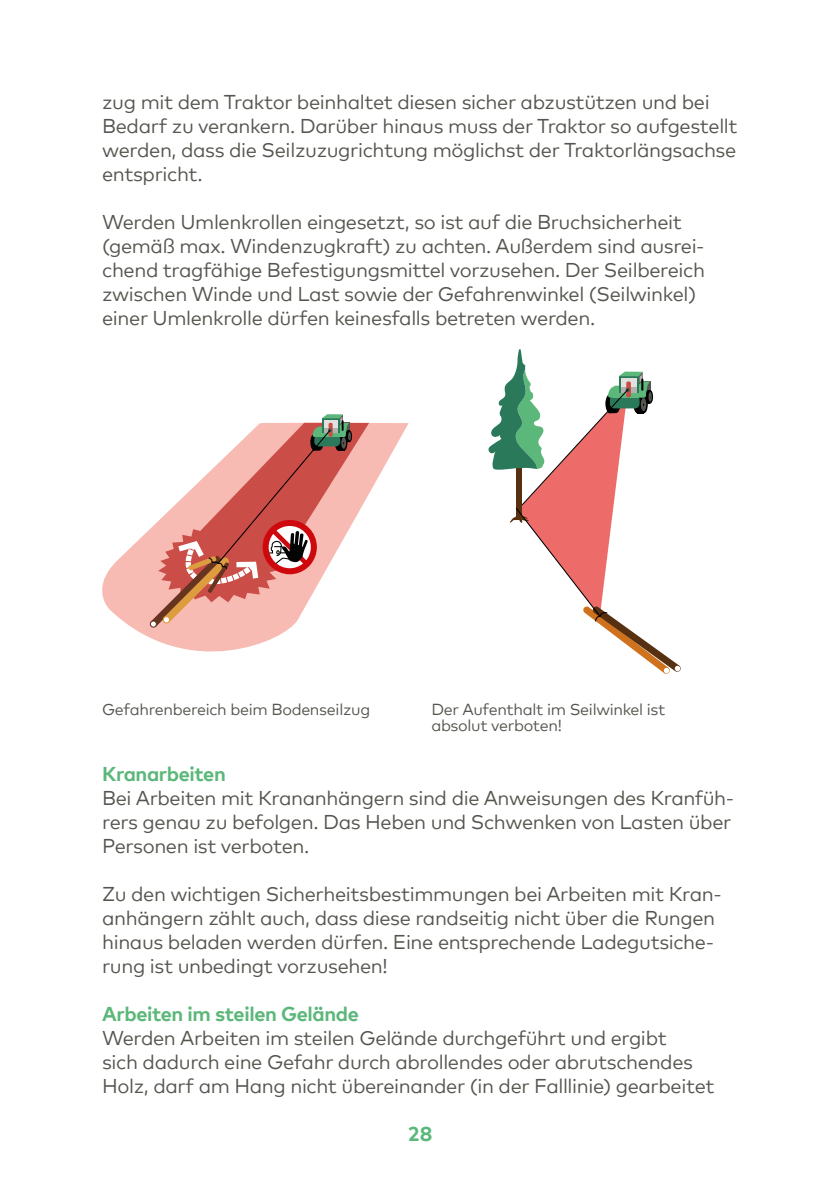
<style>
.page{position:relative;width:840px;height:1191px;background:#fff}
.page>*{position:absolute;margin:0;border:0;box-sizing:border-box;transform-origin:0 0}
.t1{font:20px/24px "Mark Offc Pro";letter-spacing:-.02em;color:#565650}
.t2{font:700 20px "Mark Offc Pro";letter-spacing:-.02em;color:#5cb77a}
.t3{font:16px/16px "Mark Offc Pro";letter-spacing:-.02em;color:#565650}
</style>
<div class="page">
<svg style="left:102px;top:423px;width:306px;height:228px"></svg>
<svg style="left:150px;top:414px;width:219px;height:213px"></svg>
<svg style="left:488px;top:349px;width:192px;height:325px"></svg>
<p class="t1" style="left:102px;top:88px;width:636px">zug mit dem Traktor beinhaltet diesen sicher abzustützen und bei Bedarf zu verankern. Darüber hinaus muss der Traktor so aufgestellt werden, dass die Seilzuzugrichtung möglichst der Traktorlängsachse entspricht.</p>
<p class="t1" style="left:102px;top:208px;width:604px">Werden Umlenkrollen eingesetzt, so ist auf die Bruchsicherheit (gemäß max. Windenzugkraft) zu achten. Außerdem sind ausrei&shy;chend tragfähige Befestigungsmittel vorzusehen. Der Seilbereich zwischen Winde und Last sowie der Gefahrenwinkel (Seilwinkel) einer Umlenkrolle dürfen keinesfalls betreten werden.</p>
<p class="t3" style="left:102px;top:700px;width:269px">Gefahrenbereich beim Bodenseilzug</p>
<p class="t3" style="left:431px;top:700px;width:235px">Der Aufenthalt im Seilwinkel ist absolut verboten!</p>
<p class="t2" style="left:102px;top:759px;width:125px">Kranarbeiten</p>
<p class="t1" style="left:102px;top:784px;width:633px">Bei Arbeiten mit Krananhängern sind die Anweisungen des Kranfüh&shy;rers genau zu befolgen. Das Heben und Schwenken von Lasten über<br>Personen ist verboten.</p>
<p class="t1" style="left:102px;top:880px;width:618px">Zu den wichtigen Sicherheitsbestimmungen bei Arbeiten mit Kran&shy;anhängern zählt auch, dass diese randseitig nicht über die Rungen hinaus beladen werden dürfen. Eine entsprechende Ladegutsiche&shy;rung ist unbedingt vorzusehen!</p>
<p class="t2" style="left:102px;top:999px;width:258px">Arbeiten im steilen Gelände</p>
<p class="t1" style="left:102px;top:1024px;width:613px">Werden Arbeiten im steilen Gelände durchgeführt und ergibt<br>sich dadurch eine Gefahr durch abrollendes oder abrutschendes<br>Holz, darf am Hang nicht übereinander (in der Falllinie) gearbeitet</p>
<p class="t2" style="left:407px;top:1119px;width:26px">28</p>
</div>
